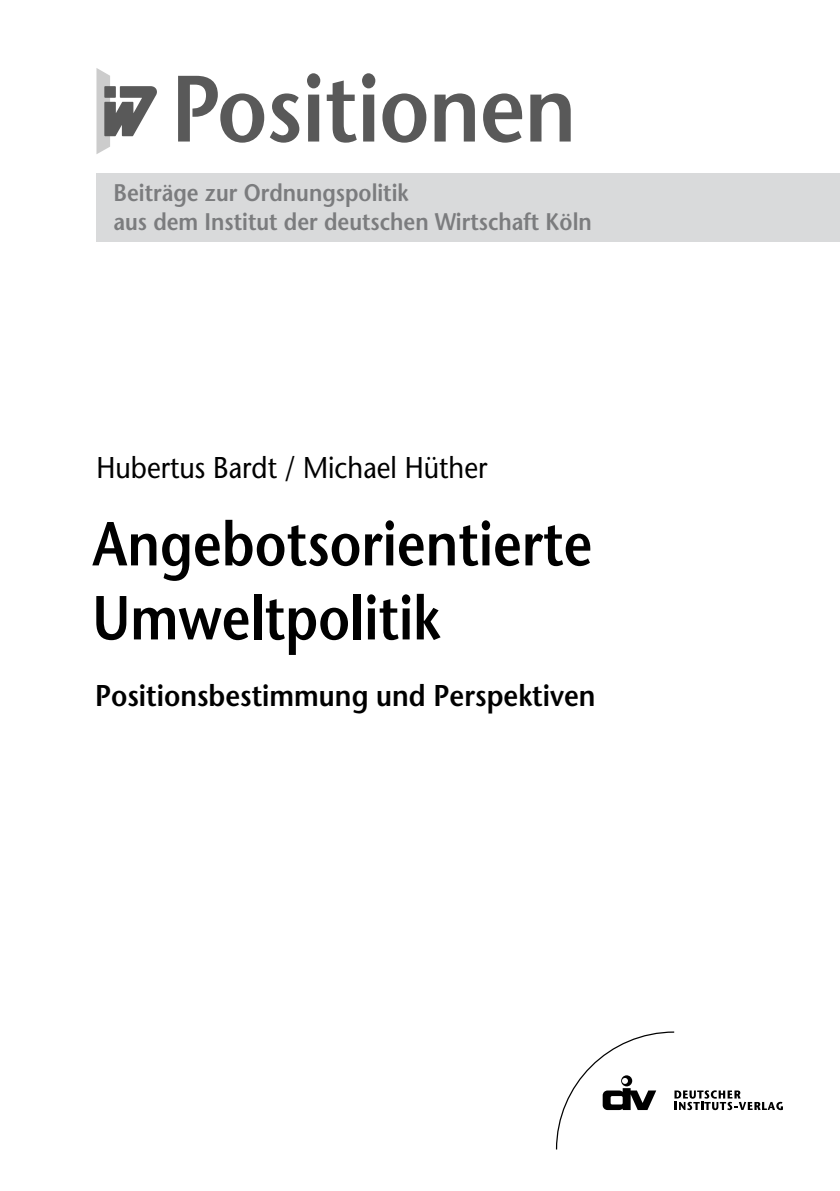
<style>
.page{position:relative;width:840px;height:1191px;background:#fff}
.page>*{position:absolute;margin:0;border:0;box-sizing:border-box;transform-origin:0 0}
.t1{font:600 62px/74px "Stone Sans";color:#000;scale:.85 1}
.t2{font:600 30px "Stone Sans";color:#000;scale:.9 1}
.t3{font:30px "Stone Sans";color:#000;scale:.9 1}
.t4{font:600 24px/29px "Stone Sans";color:#7b7c7e;scale:.9 1}
</style>
<div class="page">
<div style="left:96px;top:174px;width:743px;height:68px;background:#d9dadb"></div>
<svg style="left:178px;top:76px;width:121px;height:67px"></svg>
<svg style="left:307px;top:73px;width:13px;height:68px"></svg>
<svg style="left:326px;top:80px;width:30px;height:63px"></svg>
<svg style="left:362px;top:73px;width:13px;height:68px"></svg>
<svg style="left:382px;top:93px;width:44px;height:50px"></svg>
<svg style="left:434px;top:93px;width:40px;height:48px"></svg>
<svg style="left:483px;top:93px;width:39px;height:50px"></svg>
<svg style="left:530px;top:93px;width:40px;height:48px"></svg>
<svg style="left:96px;top:68px;width:61px;height:86px"></svg>
<svg style="left:555px;top:1031px;width:227px;height:118px"></svg>
<p class="t4" style="left:113px;top:177px;width:532px">Beiträge zur Ordnungspolitik<br>aus dem Institut der deutschen Wirtschaft Köln</p>
<p class="t3" style="left:96px;top:449px;width:435px">Hubertus Bardt / Michael Hüther</p>
<h1 class="t1" style="left:92px;top:506px;width:589px">Angebotsorientierte<br>Umweltpolitik</h1>
<p class="t2" style="left:95px;top:676px;width:557px">Positionsbestimmung und Perspektiven</p>
</div>
